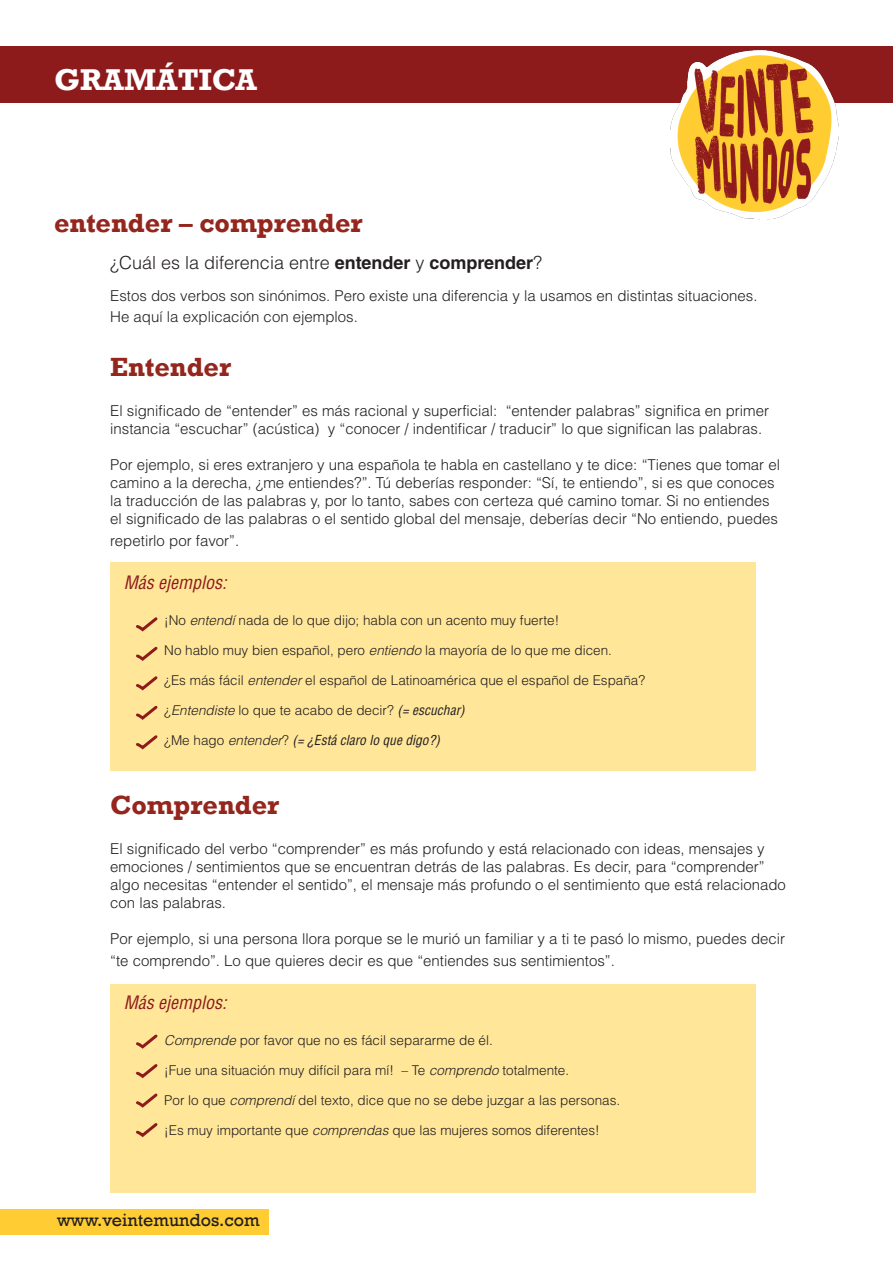
<style>
.page{position:relative;width:893px;height:1263px;background:#fff}
.page>*{position:absolute;margin:0;border:0;box-sizing:border-box;transform-origin:0 0}
.t1{font:700 30.9px "Rockwell";color:#fff}
.t2{font:700 27px "Rockwell";color:#94261d}
.t3{font:300 18px "Helvetica LT Std";color:#231f20}
.t4{font:italic condensed 18px "Helvetica LT Std";color:#8d1b1c}
.t5{font:18px "Rockwell";color:#231f20}
.t6{font:300 15px/18px "Helvetica LT Std";color:#231f20}
.t7{font:300 13.5px "Helvetica LT Std";color:#231f20}
.t8{font:italic condensed 13.5px "Helvetica LT Std";color:#231f20}
.s1{font-weight:700}
.s2{font-style:italic}
.s3{font-weight:400;font-style:italic;font-stretch:condensed}
.s4{font-weight:300;font-style:normal;font-stretch:normal}
.s5{font-weight:300;font-stretch:normal}
</style>
<div class="page">
<div style="left:0;top:1209px;width:268px;height:26px;background:#fc3"></div>
<div style="left:0;top:46px;width:893px;height:57px;background:#8d1b1c"></div>
<div style="left:110px;top:562px;width:646px;height:209px;background:#ffe699"></div>
<div style="left:110px;top:984px;width:646px;height:209px;background:#ffe699"></div>
<img style="left:670px;top:50px;width:169px;height:170px">
<svg style="left:136px;top:617px;width:22px;height:15px"></svg>
<svg style="left:136px;top:1034px;width:22px;height:15px"></svg>
<svg style="left:136px;top:646px;width:22px;height:15px"></svg>
<svg style="left:136px;top:1064px;width:22px;height:15px"></svg>
<svg style="left:136px;top:676px;width:22px;height:15px"></svg>
<svg style="left:136px;top:1093px;width:22px;height:15px"></svg>
<svg style="left:136px;top:705px;width:22px;height:15px"></svg>
<svg style="left:136px;top:1123px;width:22px;height:15px"></svg>
<svg style="left:136px;top:735px;width:22px;height:15px"></svg>
<p class="t1" style="left:54px;top:61px;width:204px">GRAMÁTICA</p>
<p class="t2" style="left:54px;top:207px;width:310px">entender – comprender</p>
<p class="t3" style="left:110px;top:252px;width:433px">¿Cuál es la diferencia entre <span class="s1">entender</span> y <span class="s1">comprender</span>?</p>
<p class="t6" style="left:110px;top:286px;width:649px">Estos dos verbos son sinónimos. Pero existe una diferencia y la usamos en distintas situaciones.</p>
<p class="t6" style="left:110px;top:308px;width:249px">He aquí la explicación con ejemplos.</p>
<p class="t2" style="left:110px;top:351px;width:122px">Entender</p>
<p class="t6" style="left:110px;top:401px;width:660px">El significado de “entender” es más racional y superficial: “entender palabras” significa en primer instancia “escuchar” (acústica) y “conocer / indentificar / traducir” lo que significan las palabras.</p>
<p class="t6" style="left:110px;top:455px;width:671px">Por ejemplo, si eres extranjero y una española te habla en castellano y te dice: “Tienes que tomar el camino a la derecha, ¿me entiendes?”. Tú deberías responder: “Sí, te entiendo”, si es que conoces la traducción de las palabras y, por lo tanto, sabes con certeza qué camino tomar. Si no entiendes el significado de las palabras o el sentido global del mensaje, deberías decir “No entiendo, puedes</p>
<p class="t6" style="left:110px;top:531px;width:130px">repetirlo por favor”.</p>
<p class="t4" style="left:124px;top:571px;width:104px">Más ejemplos:</p>
<p class="t7" style="left:164px;top:612px;width:396px">¡No <span class="s2">entendí</span> nada de lo que dijo; habla con un acento muy fuerte!</p>
<p class="t7" style="left:164px;top:642px;width:449px">No hablo muy bien español, pero <span class="s2">entiendo</span> la mayoría de lo que me dicen.</p>
<p class="t7" style="left:164px;top:672px;width:482px">¿Es más fácil <span class="s2">entender</span> el español de Latinoamérica que el español de España?</p>
<p class="t7" style="left:164px;top:702px;width:302px">¿<span class="s2">Entendiste</span> lo que te acabo de decir? <span class="s3">(= escuchar)</span></p>
<p class="t8" style="left:164px;top:732px;width:277px"><span class="s4">¿Me hago</span> <span class="s5">entender</span><span class="s4">?</span> (= ¿Está claro lo que digo?)</p>
<p class="t2" style="left:110px;top:789px;width:171px">Comprender</p>
<p class="t6" style="left:110px;top:839px;width:677px">El significado del verbo “comprender” es más profundo y está relacionado con ideas, mensajes y emociones / sentimientos que se encuentran detrás de las palabras. Es decir, para “comprender” algo necesitas “entender el sentido”, el mensaje más profundo o el sentimiento que está relacionado con las palabras.</p>
<p class="t6" style="left:110px;top:928px;width:676px;line-height:21.6px">Por ejemplo, si una persona llora porque se le murió un familiar y a ti te pasó lo mismo, puedes decir “te comprendo”. Lo que quieres decir es que “entiendes sus sentimientos”.</p>
<p class="t4" style="left:124px;top:991px;width:104px">Más ejemplos:</p>
<p class="t7" style="left:164px;top:1032px;width:330px"><span class="s2">Comprende</span> por favor que no es fácil separarme de él.</p>
<p class="t7" style="left:164px;top:1062px;width:406px">¡Fue una situación muy difícil para mí! – Te <span class="s2">comprendo</span> totalmente.</p>
<p class="t7" style="left:164px;top:1092px;width:457px">Por lo que <span class="s2">comprendí</span> del texto, dice que no se debe juzgar a las personas.</p>
<p class="t7" style="left:164px;top:1122px;width:437px">¡Es muy importante que <span class="s2">comprendas</span> que las mujeres somos diferentes!</p>
<p class="t5" style="left:57px;top:1209px;width:204px">www.veintemundos.com</p>
</div>
